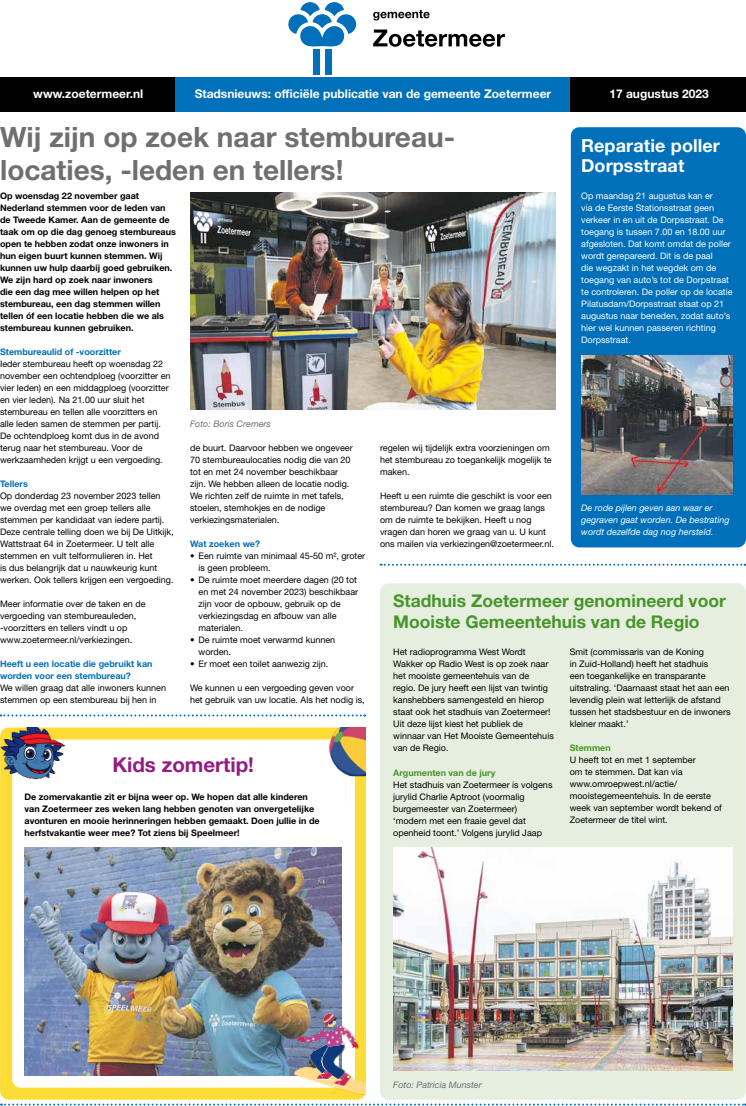
<style>
.page{position:relative;width:746px;height:1106px;background:#fff}
.page>*{position:absolute;margin:0;border:0;box-sizing:border-box;transform-origin:0 0}
.t1{font:700 28px/33px "Helvetica Neue LT Std";color:#706f6f}
.t2{font:700 20.5px "Helvetica Neue LT Std";color:#951b81}
.t3{font:700 18px/20px "Helvetica Neue LT Std";letter-spacing:.005em;color:#fff}
.t4{font:700 17.5px/21px "Helvetica Neue LT Std";color:#46962b}
.t5{font:700 12px "Helvetica Neue LT Std";color:#fff}
.t6{font:9px/12px "Helvetica Neue LT Std";color:#000}
.t7{font:700 9px/12px "Helvetica Neue LT Std";color:#000}
.t8{font:9px/12px "Helvetica Neue LT Std";color:#fff}
.t9{font:700 9px/12px "Helvetica Neue LT Std";color:#0070ba}
.t10{font:italic 9px/12px "Helvetica Neue LT Std";color:#fff}
.t11{font:italic 9px "Helvetica Neue LT Std";color:#706f6f}
.t12{font:700 9px "Helvetica Neue LT Std";color:#46962b}
</style>
<div class="page">
<svg style="left:1px;top:1103px;width:745px;height:2px"></svg>
<svg style="left:373px;top:30px;width:132px;height:17px"></svg>
<svg style="left:373px;top:10px;width:56px;height:11px"></svg>
<svg style="left:288px;top:2px;width:69px;height:45px"></svg>
<div style="left:313px;top:49px;width:6px;height:25px;background:#0070ba"></div>
<div style="left:325px;top:49px;width:6px;height:25px;background:#0070ba"></div>
<div style="left:0;top:77px;width:176px;height:34px;background:#000"></div>
<div style="left:570px;top:77px;width:176px;height:34px;background:#000"></div>
<div style="left:176px;top:77px;width:394px;height:34px;background:#0070ba"></div>
<div style="left:380px;top:583px;width:365px;height:516px;background:#e6eedf;border-radius:9px"></div>
<svg style="left:380px;top:564px;width:365px;height:2px"></svg>
<svg style="left:0;top:714px;width:365px;height:2px"></svg>
<img style="left:190px;top:193px;width:366px;height:216px">
<div style="left:570px;top:127px;width:176px;height:420px;background:#0070ba;border-radius:9px"></div>
<div style="left:0;top:727px;width:366px;height:372px;background:#fedc36;border-radius:9px"></div>
<div style="left:12px;top:739px;width:343px;height:348px;background:#fff;border-radius:9px"></div>
<img style="left:0;top:727px;width:67px;height:63px">
<img style="left:325px;top:727px;width:41px;height:76px">
<img style="left:25px;top:847px;width:317px;height:228px">
<img style="left:279px;top:955px;width:87px;height:150px">
<img style="left:581px;top:355px;width:151px;height:139px">
<img style="left:393px;top:847px;width:339px;height:223px">
<h3 class="t5" style="left:33px;top:86px;width:111px">www.zoetermeer.nl</h3>
<h3 class="t5" style="left:195px;top:86px;width:358px">Stadsnieuws: officiële publicatie van de gemeente Zoetermeer</h3>
<h3 class="t5" style="left:609px;top:86px;width:101px">17 augustus 2023</h3>
<h1 class="t1" style="left:0;top:120px;width:456px">Wij zijn op zoek naar stembureau&shy;locaties, -leden en tellers!</h1>
<p class="t7" style="left:0;top:190px;width:177px">Op woensdag 22 november gaat Nederland stemmen voor de leden van de Tweede Kamer. Aan de gemeente de taak om op die dag genoeg stembureaus open te hebben zodat onze inwoners in hun eigen buurt kunnen stemmen. Wij kunnen uw hulp daarbij goed gebruiken.<br>We zijn hard op zoek naar inwoners<br>die een dag mee willen helpen op het stembureau, een dag stemmen willen tellen óf een locatie hebben die we als stembureau kunnen gebruiken.</p>
<p class="t9" style="left:0;top:346px;width:122px">Stembureaulid of -voorzitter</p>
<p class="t6" style="left:0;top:358px;width:172px">Ieder stembureau heeft op woensdag 22 november een ochtendploeg (voorzitter en vier leden) en een middagploeg (voorzitter en vier leden). Na 21.00 uur sluit het stembureau en tellen alle voorzitters en alle leden samen de stemmen per partij.<br>De ochtendploeg komt dus in de avond terug naar het stembureau. Voor de werkzaamheden krijgt u een vergoeding.</p>
<p class="t9" style="left:0;top:478px;width:29px">Tellers</p>
<p class="t6" style="left:0;top:490px;width:175px">Op donderdag 23 november 2023 tellen we overdag met een groep tellers alle stemmen per kandidaat van iedere partij.<br>Deze centrale telling doen we bij De Uitkijk, Wattstraat 64 in Zoetermeer. U telt alle stemmen en vult telformulieren in. Het<br>is dus belangrijk dat u nauwkeurig kunt werken. Ook tellers krijgen een vergoeding.</p>
<p class="t6" style="left:0;top:598px;width:147px">Meer informatie over de taken en de vergoeding van stembureauleden, -voorzitters en tellers vindt u op www.zoetermeer.nl/verkiezingen.</p>
<p class="t9" style="left:0;top:658px;width:154px">Heeft u een locatie die gebruikt kan worden voor een stembureau?</p>
<p class="t6" style="left:0;top:682px;width:167px">We willen graag dat alle inwoners kunnen stemmen op een stembureau bij hen in</p>
<h3 class="t3" style="left:581px;top:135px;width:140px">Reparatie poller<br>Dorpsstraat</h3>
<p class="t8" style="left:581px;top:190px;width:153px">Op maandag 21 augustus kan er<br>via de Eerste Stationsstraat geen verkeer in en uit de Dorpsstraat. De toegang is tussen 7.00 en 18.00 uur afgesloten. Dat komt omdat de poller wordt gerepareerd. Dit is de paal<br>die wegzakt in het wegdek om de toegang van auto’s tot de Dorpstraat te controleren. De poller op de locatie<br>Pilatusdam/Dorpsstraat staat op 21 augustus naar beneden, zodat auto’s hier wel kunnen passeren richting<br>Dorpsstraat.</p>
<p class="t11" style="left:190px;top:419px;width:82px">Foto: Boris Cremers</p>
<p class="t6" style="left:380px;top:442px;width:173px">regelen wij tijdelijk extra voorzieningen om het stembureau zo toegankelijk mogelijk te maken.</p>
<p class="t6" style="left:380px;top:490px;width:175px">Heeft u een ruimte die geschikt is voor een stembureau? Dan komen we graag langs om de ruimte te bekijken. Heeft u nog vragen dan horen we graag van u. U kunt ons mailen via verkiezingen@zoetermeer.nl.</p>
<p class="t6" style="left:190px;top:442px;width:164px">de buurt. Daarvoor hebben we ongeveer 70 stembureaulocaties nodig die van 20 tot en met 24 november beschikbaar zijn. We hebben alleen de locatie nodig.<br>We richten zelf de ruimte in met tafels, stoelen, stemhokjes en de nodige verkiezingsmaterialen.</p>
<p class="t9" style="left:190px;top:538px;width:72px">Wat zoeken we?</p>
<p class="t6" style="left:199px;top:550px;width:168px;text-indent:-9px">• Een ruimte van minimaal 45-50 m², groter is geen probleem.</p>
<p class="t6" style="left:199px;top:574px;width:161px;text-indent:-9px">• De ruimte moet meerdere dagen (20 tot en met 24 november 2023) beschikbaar zijn voor de opbouw, gebruik op de verkiezingsdag en afbouw van alle materialen.</p>
<p class="t6" style="left:199px;top:634px;width:138px;text-indent:-9px">• De ruimte moet verwarmd kunnen worden.</p>
<p class="t6" style="left:190px;top:658px;width:139px">• Er moet een toilet aanwezig zijn.</p>
<p class="t6" style="left:190px;top:682px;width:176px">We kunnen u een vergoeding geven voor het gebruik van uw locatie. Als het nodig is,</p>
<p class="t10" style="left:581px;top:502px;width:150px">De rode pijlen geven aan waar er gegraven gaat worden. De bestrating wordt dezelfde dag nog hersteld.</p>
<h3 class="t4" style="left:393px;top:590px;width:334px">Stadhuis Zoetermeer genomineerd voor<br>Mooiste Gemeentehuis van de Regio</h3>
<p class="t6" style="left:393px;top:646px;width:162px">Het radioprogramma West Wordt Wakker op Radio West is op zoek naar het mooiste gemeentehuis van de regio. De jury heeft een lijst van twintig kanshebbers samengesteld en hierop staat ook het stadhuis van Zoetermeer!<br>Uit deze lijst kiest het publiek de winnaar van Het Mooiste Gemeentehuis van de Regio.</p>
<p class="t12" style="left:393px;top:766px;width:104px">Argumenten van de jury</p>
<p class="t6" style="left:393px;top:778px;width:161px">Het stadhuis van Zoetermeer is volgens jurylid Charlie Aptroot (voormalig burgemeester van Zoetermeer) ‘modern met een fraaie gevel dat openheid toont.’ Volgens jurylid Jaap</p>
<p class="t6" style="left:569px;top:646px;width:162px">Smit (commissaris van de Koning<br>in Zuid-Holland) heeft het stadhuis<br>een toegankelijke en transparante uitstraling. ‘Daarnaast staat het aan een levendig plein wat letterlijk de afstand tussen het stadsbestuur en de inwoners kleiner maakt.’</p>
<p class="t12" style="left:569px;top:742px;width:42px">Stemmen</p>
<p class="t6" style="left:569px;top:754px;width:154px">U heeft tot en met 1 september<br>om te stemmen. Dat kan via www.omroepwest.nl/actie/ mooistegemeentehuis. In de eerste week van september wordt bekend of<br>Zoetermeer de titel wint.</p>
<h2 class="t2" style="left:112px;top:752px;width:143px">Kids zomertip!</h2>
<p class="t7" style="left:25px;top:790px;width:296px">De zomervakantie zit er bijna weer op. We hopen dat alle kinderen van Zoetermeer zes weken lang hebben genoten van onvergetelijke avonturen en mooie herinneringen hebben gemaakt. Doen jullie in de herfstvakantie weer mee? Tot ziens bij Speelmeer!</p>
<p class="t11" style="left:393px;top:1079px;width:90px">Foto: Patricia Munster</p>
</div>
